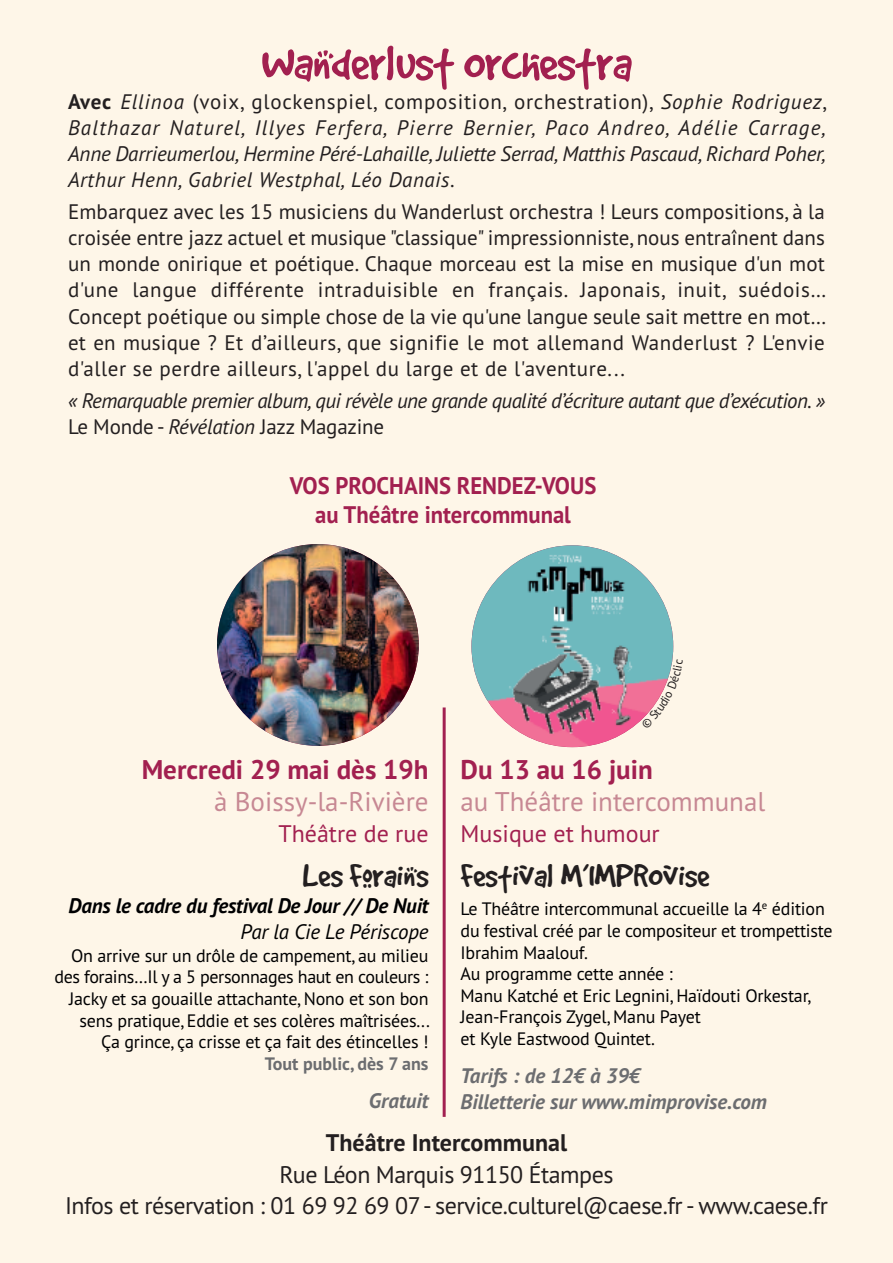
<style>
.page{position:relative;width:893px;height:1263px;background:#fef6e8}
.page>*{position:absolute;margin:0;border:0;box-sizing:border-box;transform-origin:0 0}
.t1{font:54px "Good Dog Cool";letter-spacing:-.01em;color:#a22050}
.t2{font:36px "Good Dog Cool";color:#231f20}
.t3{font:27px "PT Sans";color:#c78893}
.t4{font:700 27px "PT Sans";color:#a22050}
.t5{font:24px/31.2px "PT Sans";letter-spacing:-.02em;color:#231f20;text-align:center}
.t6{font:700 24px/28.8px "PT Sans";color:#a22050;text-align:center;scale:.94 1}
.t7{font:24px "PT Sans";color:#a22050}
.t8{font:700 24px "PT Sans";color:#231f20}
.t9{font:21px/26.1px "PT Sans";letter-spacing:.025em;color:#231f20;text-align:justify}
.t10{font:italic 21px/26.1px "PT Sans";letter-spacing:-.03em;color:#231f20;text-align:justify}
.t11{font:italic 700 21px/25.2px "PT Sans";color:#6c6d70}
.t12{font:italic 700 21px "PT Sans";letter-spacing:-.01em;color:#000001}
.t13{font:italic 21px "PT Sans";letter-spacing:-.01em;color:#000001}
.t14{font:18px/21.6px "PT Sans";letter-spacing:-.01em;color:#000001;text-align:right}
.t15{font:700 18px "PT Sans";color:#6c6d70}
.s1{font-weight:700;font-style:normal}
.s2{font-style:normal}
</style>
<div class="page">
<hr style="left:443px;top:707px;width:3px;height:410px;background:#a22050">
<img style="left:471px;top:545px;width:202px;height:202px;border-radius:50%">
<img style="left:217px;top:544px;width:202px;height:202px;border-radius:50%">
<svg style="left:641px;top:659px;width:32px;height:61px"></svg>
<h1 class="t1" style="left:261px;top:35px;width:372px">Wanderlust Orchestra</h1>
<p class="t10" style="left:68px;top:88px;width:760px"><span class="s1">Avec</span> Ellinoa <span class="s2">(voix, glockenspiel, composition, orchestration),</span> Sophie Rodriguez<span class="s2">, </span>Balthazar Naturel, Illyes Ferfera, Pierre Bernier, Paco Andreo, Adélie Carrage, Anne Darrieumerlou, Hermine Péré-Lahaille, Juliette Serrad, Matthis Pascaud, Richard Poher, Arthur Henn, Gabriel Westphal, Léo Danais<span class="s2">.</span></p>
<p class="t9" style="left:68px;top:198px;width:760px">Embarquez avec les 15 musiciens du Wanderlust orchestra ! Leurs compositions, à la croisée entre jazz actuel et musique "classique"impressionniste, nous entraînent dans un monde onirique et poétique. Chaque morceau est la mise en musique d'un mot d'une langue différente intraduisible en français. Japonais, inuit, suédois… Concept poétique ou simple chose de la vie qu'une langue seule sait mettre en mot… et en musique ? Et d’ailleurs, que signifie le mot allemand Wanderlust ? L'envie d'aller se perdre ailleurs, l'appel du large et de l'aventure...</p>
<p class="t10" style="left:68px;top:387px;width:758px">« Remarquable premier album, qui révèle une grande qualité d’écriture autant que d’exécution. »<br><span class="s2">Le Monde -</span> Révélation <span class="s2">Jazz Magazine</span></p>
<p class="t6" style="left:290px;top:471px;width:328px">VOS PROCHAINS RENDEZ-VOUS au Théâtre intercommunal</p>
<p class="t4" style="left:142px;top:751px;width:288px">Mercredi 29 mai dès 19h</p>
<p class="t3" style="left:214px;top:784px;width:216px">à Boissy-la-Rivière</p>
<p class="t7" style="left:278px;top:818px;width:152px">Théâtre de rue</p>
<h2 class="t2" style="left:303px;top:857px;width:127px">Les Forains</h2>
<p class="t12" style="left:69px;top:892px;width:361px">Dans le cadre du festival De Jour // De Nuit</p>
<p class="t13" style="left:240px;top:918px;width:190px">Par la Cie Le Périscope</p>
<p class="t14" style="left:54px;top:944px;width:377px">On arrive sur un drôle de campement, au milieu des forains…Il y a 5 personnages haut en couleurs :<br>Jacky et sa gouaille attachante, Nono et son bon sens pratique, Eddie et ses colères maîtrisées...<br>Ça grince, ça crisse et ça fait des étincelles !</p>
<p class="t15" style="left:265px;top:1051px;width:165px">Tout public, dès 7 ans</p>
<p class="t11" style="left:369px;top:1088px;width:61px">Gratuit</p>
<p class="t4" style="left:461px;top:751px;width:194px">Du 13 au 16 juin</p>
<p class="t3" style="left:461px;top:784px;width:306px">au Théâtre intercommunal</p>
<p class="t7" style="left:461px;top:818px;width:201px">Musique et humour</p>
<h2 class="t2" style="left:461px;top:857px;width:250px">Festival M’IMPROvise</h2>
<p class="t14" style="left:461px;top:898px;width:373px;text-align:left">Le Théâtre intercommunal accueille la 4<sup>e</sup> édition du festival créé par le compositeur et trompettiste Ibrahim Maalouf.<br>Au programme cette année :<br>Manu Katché et Eric Legnini, Haïdouti Orkestar, Jean-François Zygel, Manu Payet<br>et Kyle Eastwood Quintet.</p>
<p class="t11" style="left:461px;top:1063px;width:308px">Tarifs : de 12€ à 39€<br>Billetterie sur www.mimprovise.com</p>
<p class="t8" style="left:326px;top:1127px;width:243px">Théâtre Intercommunal</p>
<p class="t5" style="left:65px;top:1158px;width:764px">Rue Léon Marquis 91150 Étampes<br>Infos et réservation : 01 69 92 69 07- service.culturel@caese.fr - www.caese.fr</p>
</div>
